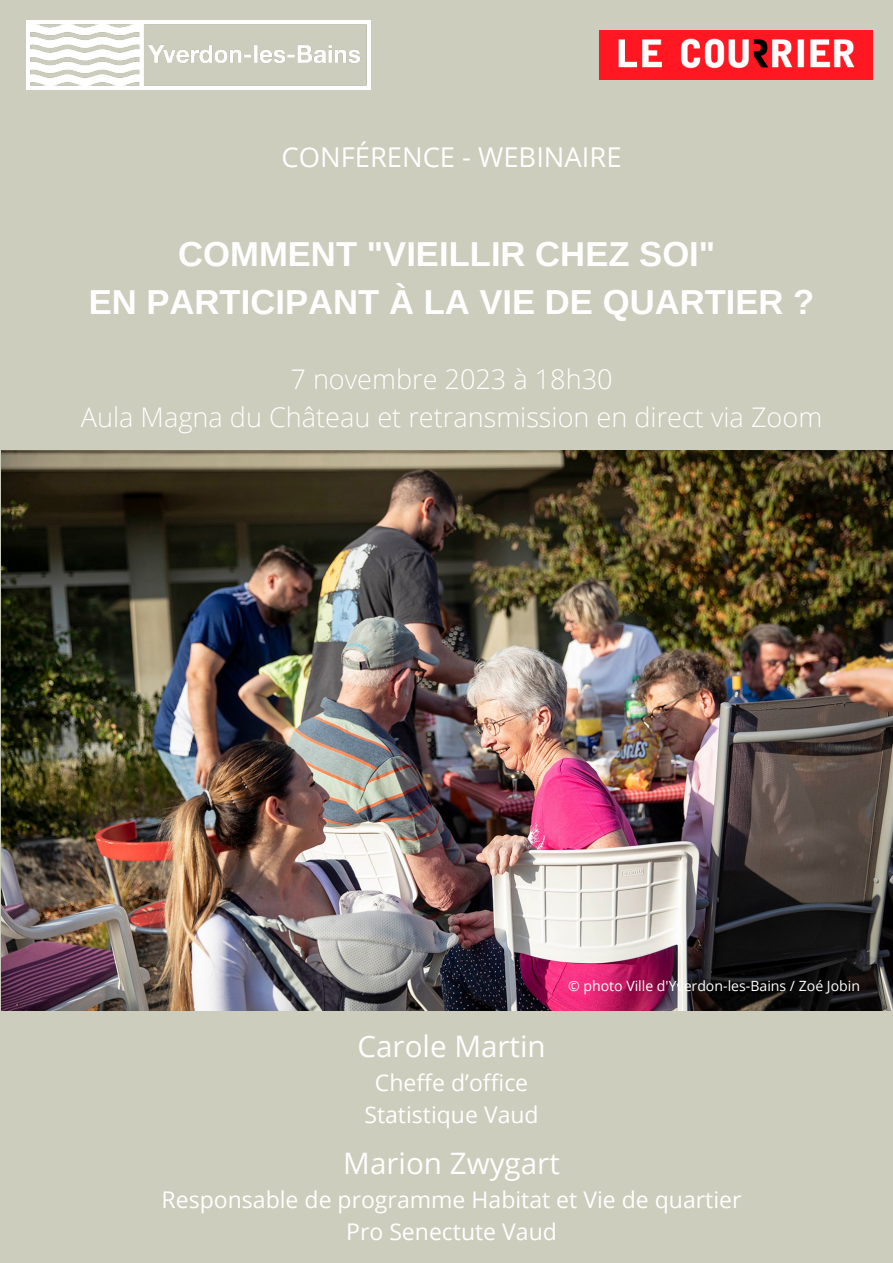
<style>
.page{position:relative;width:893px;height:1263px;background:#cccdbc}
.page>*{position:absolute;margin:0;border:0;box-sizing:border-box;transform-origin:0 0}
.t1{font:700 34.65px "Arimo";color:#fff}
.t2{font:29.62px "Open Sans";color:#fff}
.t3{font:27.3px "Open Sans";color:#fff}
.t4{font:300 27.08px "Open Sans";color:#fff}
.t5{font:23.02px "Open Sans";color:#fff}
.t6{font:14.1px "Open Sans";color:#fff}
</style>
<div class="page">
<img style="left:26px;top:20px;width:345px;height:69px">
<img style="left:600px;top:30px;width:272px;height:50px">
<img style="left:1px;top:450px;width:892px;height:561px">
<p class="t3" style="left:281px;top:138px;width:341px">CONFÉRENCE - WEBINAIRE</p>
<p class="t1" style="left:178px;top:234px;width:539px">COMMENT "VIEILLIR CHEZ SOI"</p>
<p class="t1" style="left:89px;top:283px;width:727px">EN PARTICIPANT À LA VIE DE QUARTIER ?</p>
<p class="t4" style="left:290px;top:360px;width:323px">7 novembre 2023 à 18h30</p>
<p class="t4" style="left:81px;top:398px;width:743px">Aula Magna du Château et retransmission en direct via Zoom</p>
<p class="t2" style="left:357px;top:1025px;width:190px">Carole Martin</p>
<p class="t5" style="left:375px;top:1066px;width:155px">Cheffe d’office</p>
<p class="t5" style="left:364px;top:1098px;width:176px">Statistique Vaud</p>
<p class="t6" style="left:568px;top:976px;width:293px">© photo Ville d'Yverdon-les-Bains / Zoé Jobin</p>
<p class="t2" style="left:343px;top:1142px;width:218px">Marion Zwygart</p>
<p class="t5" style="left:162px;top:1184px;width:581px">Responsable de programme Habitat et Vie de quartier</p>
<p class="t5" style="left:346px;top:1216px;width:212px">Pro Senectute Vaud</p>
</div>
